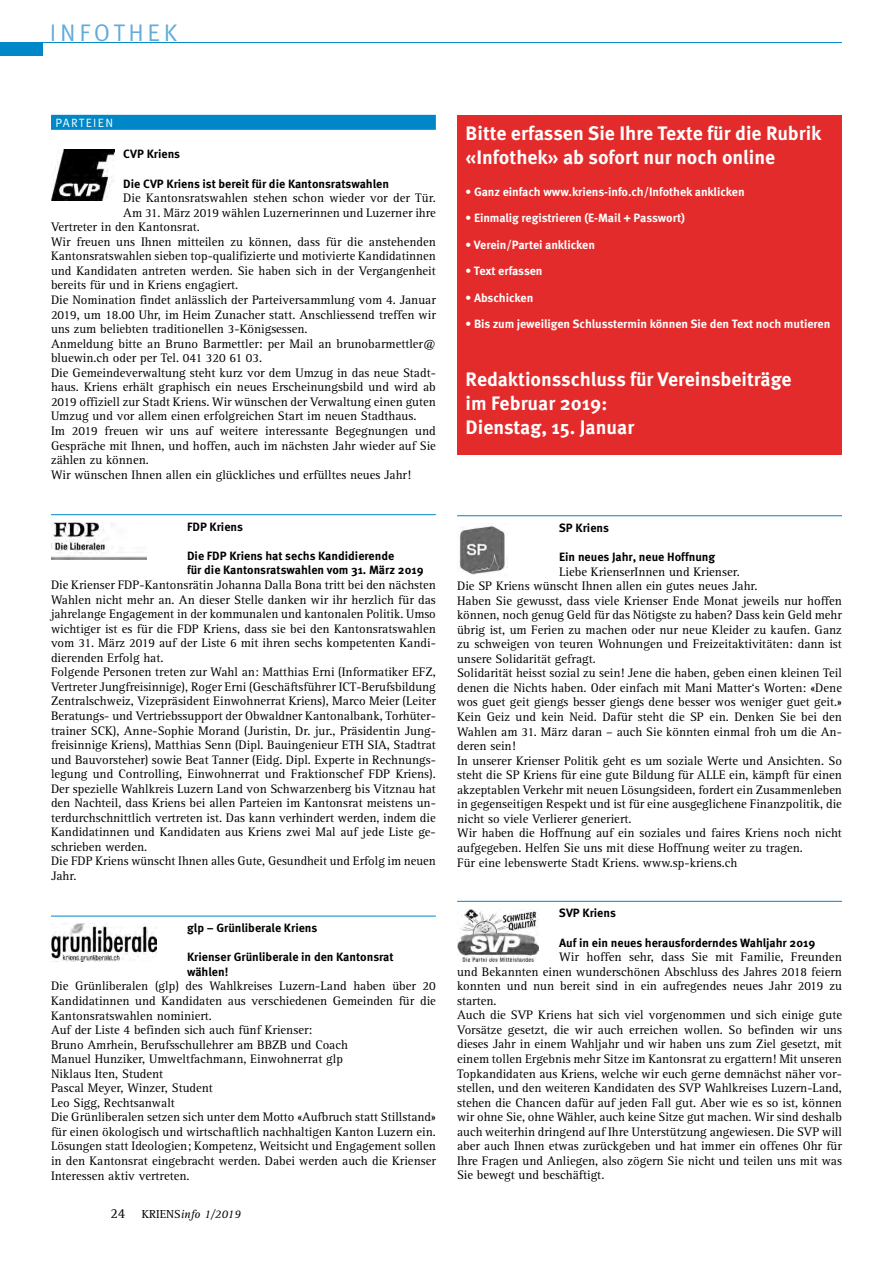
<style>
.page{position:relative;width:893px;height:1263px;background:#fff}
.page>*{position:absolute;margin:0;border:0;box-sizing:border-box;transform-origin:0 0}
.t1{font:24px "Meta OT Norm";letter-spacing:.16em;color:#61abdb}
.t2{font:700 19.5px/24px "Meta OT";color:#fff}
.t3{font:12.75px/14.5px "Rotis Serif Std";color:#000}
.t4{font:700 12px/14.5px "Meta OT";color:#000}
.t5{font:700 12px "Meta OT";letter-spacing:-.005em;color:#fff}
.t6{font:italic 12px "Rotis Serif Std";color:#000}
.t7{font:12px "Meta OT Norm";letter-spacing:.11em;color:#fff}
.s1{font-style:normal;font-size:14.25px}
.s2{font-style:normal}
</style>
<div class="page">
<div style="left:0;top:43px;width:43px;height:13px;background:#0087c7"></div>
<hr style="left:0;top:42px;width:842px;height:1px;background:#0087c7">
<div style="left:51px;top:115px;width:385px;height:15px;background:#0087c7"></div>
<hr style="left:51px;top:514px;width:385px;height:1px;background:#0087c7">
<hr style="left:51px;top:916px;width:385px;height:1px;background:#0087c7">
<img style="left:51px;top:150px;width:64px;height:51px">
<img style="left:51px;top:522px;width:96px;height:38px">
<img style="left:51px;top:924px;width:106px;height:37px">
<hr style="left:457px;top:515px;width:385px;height:1px;background:#0087c7">
<hr style="left:457px;top:901px;width:385px;height:1px;background:#0087c7">
<img style="left:459px;top:526px;width:49px;height:49px">
<img style="left:457px;top:909px;width:82px;height:52px">
<div style="left:457px;top:115px;width:385px;height:340px;background:#e42b2b"></div>
<h1 class="t1" style="left:50px;top:19px;width:129px">INFOTHEK</h1>
<p class="t7" style="left:55px;top:115px;width:59px">PARTEIEN</p>
<p class="t4" style="left:123px;top:147px;width:58px">CVP Kriens</p>
<p class="t4" style="left:123px;top:176px;width:267px">Die CVP Kriens ist bereit für die Kantonsratswahlen</p>
<p class="t3" style="left:123px;top:191px;width:314px">Die Kantonsratswahlen stehen schon wieder vor der Tür.</p>
<p class="t3" style="left:123px;top:205px;width:314px">Am 31. März 2019 wählen Luzernerinnen und Luzerner ihre</p>
<p class="t3" style="left:51px;top:220px;width:150px">Vertreter in den Kantonsrat.</p>
<p class="t3" style="left:51px;top:234px;width:386px">Wir freuen uns Ihnen mitteilen zu können, dass für die anstehenden</p>
<p class="t3" style="left:51px;top:249px;width:386px">Kantonsratswahlen sieben top-qualifizierte und motivierte Kandidatinnen</p>
<p class="t3" style="left:51px;top:264px;width:386px">und Kandidaten antreten werden. Sie haben sich in der Vergangenheit</p>
<p class="t3" style="left:51px;top:278px;width:189px">bereits für und in Kriens engagiert.</p>
<p class="t3" style="left:51px;top:293px;width:386px">Die Nomination findet anlässlich der Parteiversammlung vom 4. Januar</p>
<p class="t3" style="left:51px;top:307px;width:386px">2019, um 18.00 Uhr, im Heim Zunacher statt. Anschliessend treffen wir</p>
<p class="t3" style="left:51px;top:322px;width:258px">uns zum beliebten traditionellen 3-Königsessen.</p>
<p class="t3" style="left:51px;top:336px;width:386px">Anmeldung bitte an Bruno Barmettler: per Mail an brunobarmettler@</p>
<p class="t3" style="left:51px;top:351px;width:213px">bluewin.ch oder per Tel. 041 320 61 03.</p>
<p class="t3" style="left:51px;top:365px;width:386px">Die Gemeindeverwaltung steht kurz vor dem Umzug in das neue Stadt-</p>
<p class="t3" style="left:51px;top:380px;width:386px">haus. Kriens erhält graphisch ein neues Erscheinungsbild und wird ab</p>
<p class="t3" style="left:51px;top:395px;width:386px">2019 offiziell zur Stadt Kriens. Wir wünschen der Verwaltung einen guten</p>
<p class="t3" style="left:51px;top:409px;width:367px">Umzug und vor allem einen erfolgreichen Start im neuen Stadthaus.</p>
<p class="t3" style="left:51px;top:424px;width:386px">Im 2019 freuen wir uns auf weitere interessante Begegnungen und</p>
<p class="t3" style="left:51px;top:438px;width:386px">Gespräche mit Ihnen, und hoffen, auch im nächsten Jahr wieder auf Sie</p>
<p class="t3" style="left:51px;top:453px;width:99px">zählen zu können.</p>
<p class="t3" style="left:51px;top:467px;width:362px">Wir wünschen Ihnen allen ein glückliches und erfülltes neues Jahr!</p>
<p class="t4" style="left:187px;top:519px;width:57px">FDP Kriens</p>
<p class="t4" style="left:187px;top:549px;width:238px">Die FDP Kriens hat sechs Kandidierende<br>für die Kantonsratswahlen vom 31. März 2019</p>
<p class="t3" style="left:51px;top:578px;width:386px">Die Krienser FDP-Kantonsrätin Johanna Dalla Bona tritt bei den nächsten Wahlen nicht mehr an. An dieser Stelle danken wir ihr herzlich für das jahrelange Engagement in der kommunalen und kantonalen Politik. Umso wichtiger ist es für die FDP Kriens, dass sie bei den Kantonsratswahlen vom 31. März 2019 auf der Liste 6 mit ihren sechs kompetenten Kandi&shy;dierenden Erfolg hat.<br>Folgende Personen treten zur Wahl an: Matthias Erni (Informatiker EFZ, Vertreter Jungfreisinnige), Roger Erni (Geschäftsführer ICT-Berufsbildung Zentralschweiz, Vizepräsident Einwohnerrat Kriens), Marco Meier (Leiter Beratungs- und Vertriebssupport der Obwaldner Kantonalbank, Torhüter&shy;trainer SCK), Anne-Sophie Morand (Juristin, Dr. jur., Präsidentin Jung&shy;freisinnige Kriens), Matthias Senn (Dipl. Bauingenieur ETH SIA, Stadtrat und Bauvorsteher) sowie Beat Tanner (Eidg. Dipl. Experte in Rechnungs&shy;legung und Controlling, Einwohnerrat und Fraktionschef FDP Kriens).<br>Der spezielle Wahlkreis Luzern Land von Schwarzenberg bis Vitznau hat den Nachteil, dass Kriens bei allen Parteien im Kantonsrat meistens un&shy;terdurchschnittlich vertreten ist. Das kann verhindert werden, indem die Kandidatinnen und Kandidaten aus Kriens zwei Mal auf jede Liste ge&shy;schrieben werden.<br>Die FDP Kriens wünscht Ihnen alles Gute, Gesundheit und Erfolg im neuen Jahr.</p>
<p class="t4" style="left:187px;top:921px;width:132px">glp – Grünliberale Kriens</p>
<p class="t4" style="left:187px;top:950px;width:208px">Krienser Grünliberale in den Kantonsrat wählen!</p>
<p class="t3" style="left:51px;top:979px;width:386px">Die Grünliberalen (glp) des Wahlkreises Luzern-Land haben über 20<br>Kandidatinnen und Kandidaten aus verschiedenen Gemeinden für die Kantonsratswahlen nominiert.<br>Auf der Liste 4 befinden sich auch fünf Krienser:<br>Bruno Amrhein, Berufsschullehrer am BBZB und Coach<br>Manuel Hunziker, Umweltfachmann, Einwohnerrat glp<br>Niklaus Iten, Student<br>Pascal Meyer, Winzer, Student<br>Leo Sigg, Rechtsanwalt<br>Die Grünliberalen setzen sich unter dem Motto «Aufbruch statt Stillstand» für einen ökologisch und wirtschaftlich nachhaltigen Kanton Luzern ein.<br>Lösungen statt Ideologien; Kompetenz, Weitsicht und Engagement sollen in den Kantonsrat eingebracht werden. Dabei werden auch die Krienser Interessen aktiv vertreten.</p>
<p class="t6" style="left:111px;top:1207px;width:132px"><span class="s1">24</span> <span class="s2">KRIENS</span>info 1/2019</p>
<h2 class="t2" style="left:466px;top:122px;width:357px">Bitte erfassen Sie Ihre Texte für die Rubrik «Infothek» ab sofort nur noch online</h2>
<p class="t5" style="left:466px;top:184px;width:281px">• Ganz einfach www.kriens-info.ch/Infothek anklicken</p>
<p class="t5" style="left:466px;top:210px;width:221px">• Einmalig registrieren (E-Mail + Passwort)</p>
<p class="t5" style="left:466px;top:237px;width:131px">• Verein/Partei anklicken</p>
<p class="t5" style="left:466px;top:263px;width:79px">• Text erfassen</p>
<p class="t5" style="left:466px;top:290px;width:69px">• Abschicken</p>
<p class="t5" style="left:466px;top:316px;width:366px">• Bis zum jeweiligen Schlusstermin können Sie den Text noch mutieren</p>
<h2 class="t2" style="left:466px;top:367px;width:327px">Redaktionsschluss für Vereinsbeiträge im Februar 2019:<br>Dienstag, 15. Januar</h2>
<p class="t4" style="left:559px;top:520px;width:52px">SP Kriens</p>
<p class="t4" style="left:559px;top:550px;width:158px">Ein neues Jahr, neue Hoffnung</p>
<p class="t3" style="left:457px;top:564px;width:386px;text-indent:102px">Liebe KrienserInnen und Krienser.<br>Die SP Kriens wünscht Ihnen allen ein gutes neues Jahr.<br>Haben Sie gewusst, dass viele Krienser Ende Monat jeweils nur hoffen können, noch genug Geld für das Nötigste zu haben? Dass kein Geld mehr übrig ist, um Ferien zu machen oder nur neue Kleider zu kaufen. Ganz zu schweigen von teuren Wohnungen und Freizeitaktivitäten: dann ist unsere Solidarität gefragt.<br>Solidarität heisst sozial zu sein! Jene die haben, geben einen kleinen Teil denen die Nichts haben. Oder einfach mit Mani Matter‘s Worten: «Dene wos guet geit giengs besser giengs dene besser wos weniger guet geit.» Kein Geiz und kein Neid. Dafür steht die SP ein. Denken Sie bei den Wahlen am 31. März daran – auch Sie könnten einmal froh um die An&shy;deren sein!<br>In unserer Krienser Politik geht es um soziale Werte und Ansichten. So steht die SP Kriens für eine gute Bildung für ALLE ein, kämpft für einen akzeptablen Verkehr mit neuen Lösungsideen, fordert ein Zusammenleben in gegenseitigen Respekt und ist für eine ausgeglichene Finanzpolitik, die nicht so viele Verlierer generiert.<br>Wir haben die Hoffnung auf ein soziales und faires Kriens noch nicht aufgegeben. Helfen Sie uns mit diese Hoffnung weiter zu tragen.<br>Für eine lebenswerte Stadt Kriens. www.sp-kriens.ch</p>
<p class="t4" style="left:559px;top:906px;width:58px">SVP Kriens</p>
<p class="t4" style="left:559px;top:935px;width:258px">Auf in ein neues herausforderndes Wahljahr 2019</p>
<p class="t3" style="left:457px;top:950px;width:386px;text-indent:102px">Wir hoffen sehr, dass Sie mit Familie, Freunden und Bekannten einen wunderschönen Abschluss des Jahres 2018 feiern konnten und nun bereit sind in ein aufregendes neues Jahr 2019 zu starten.<br>Auch die SVP Kriens hat sich viel vorgenommen und sich einige gute Vorsätze gesetzt, die wir auch erreichen wollen. So befinden wir uns dieses Jahr in einem Wahljahr und wir haben uns zum Ziel gesetzt, mit einem tollen Ergebnis mehr Sitze im Kantonsrat zu ergattern! Mit unseren Topkandidaten aus Kriens, welche wir euch gerne demnächst näher vor&shy;stellen, und den weiteren Kandidaten des SVP Wahlkreises Luzern-Land, stehen die Chancen dafür auf jeden Fall gut. Aber wie es so ist, können wir ohne Sie, ohne Wähler, auch keine Sitze gut machen. Wir sind deshalb auch weiterhin dringend auf Ihre Unterstützung angewiesen. Die SVP will aber auch Ihnen etwas zurückgeben und hat immer ein offenes Ohr für Ihre Fragen und Anliegen, also zögern Sie nicht und teilen uns mit was Sie bewegt und beschäftigt.</p>
</div>
